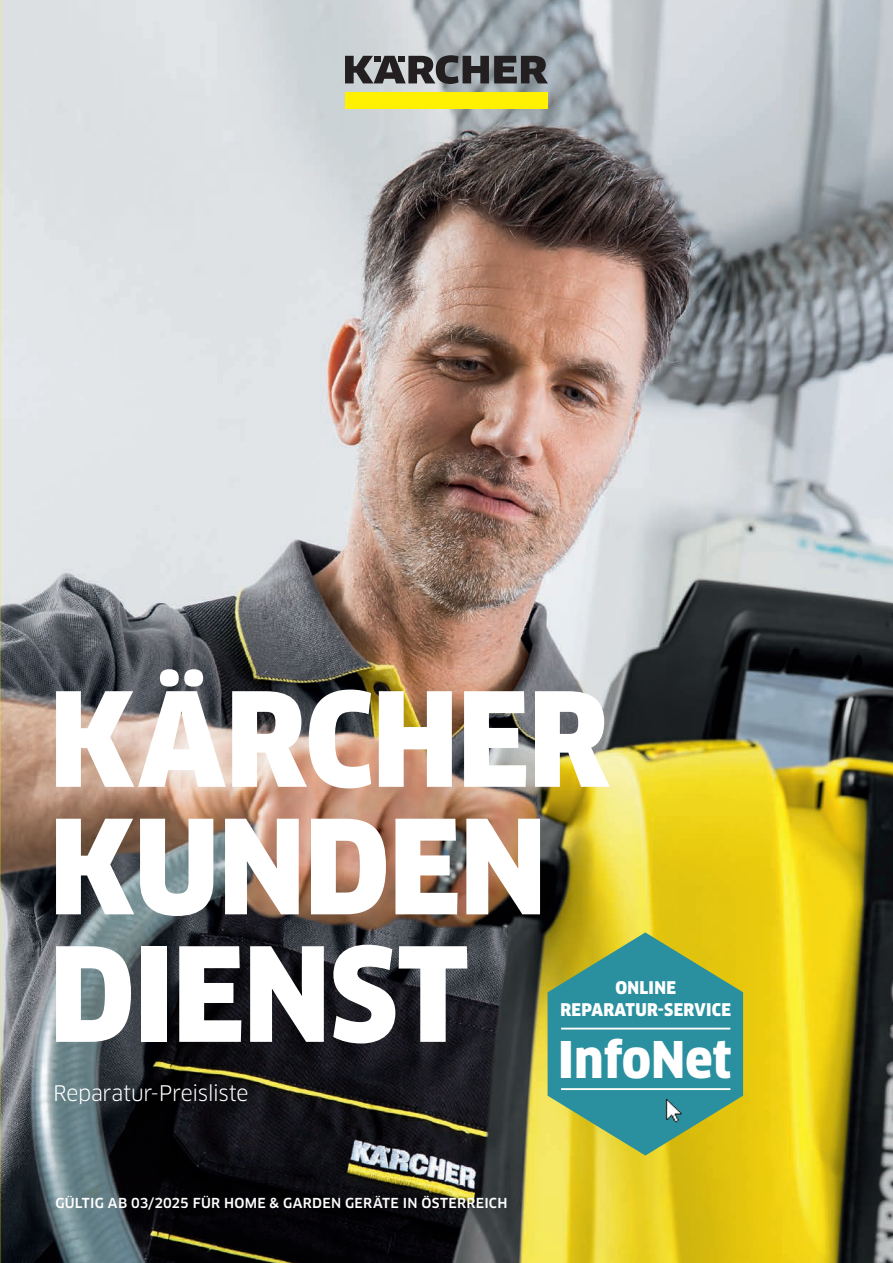
<style>
.page{position:relative;width:893px;height:1263px;background:#fff}
.page>*{position:absolute;margin:0;border:0;box-sizing:border-box;transform-origin:0 0}
.t1{font:900 127.5px/127.5px "Clan Pro Narr";letter-spacing:-.005em;color:#fff}
.t2{font:900 49.35px "Clan Pro Narr";letter-spacing:.01em;color:#fff}
.t3{font:21px "Clan Pro";letter-spacing:-.02em;color:#fff}
.t4{font:900 17.1px/22.2px "Clan Pro Narr";letter-spacing:.02em;color:#fff;text-align:center}
.t5{font:500 13.5px "Clan Pro";letter-spacing:.015em;color:#fff}
</style>
<div class="page">
<img style="left:0;top:0;width:893px;height:1263px">
<svg style="left:548px;top:932px;width:195px;height:223px"></svg>
<img style="left:661px;top:1091px;width:22px;height:36px">
<hr style="left:561px;top:1088px;width:169px;height:2px;background:#fff">
<hr style="left:561px;top:1028px;width:169px;height:1px;background:#fff">
<div style="left:345px;top:92px;width:203px;height:16px;background:#fff101"></div>
<svg style="left:345px;top:55px;width:203px;height:29px"></svg>
<h1 class="t1" style="left:50px;top:677px;width:562px">KÄRCHER<br>KUNDEN<br>DIENST</h1>
<p class="t4" style="left:560px;top:977px;width:172px">ONLINE<br>REPARATUR-SERVICE</p>
<h2 class="t2" style="left:558px;top:1031px;width:175px">InfoNet</h2>
<h3 class="t3" style="left:53px;top:1081px;width:197px">Reparatur-Preisliste</h3>
<p class="t5" style="left:55px;top:1195px;width:454px">GÜLTIG AB 03/2025 FÜR HOME &amp; GARDEN GERÄTE IN ÖSTERREICH</p>
</div>
